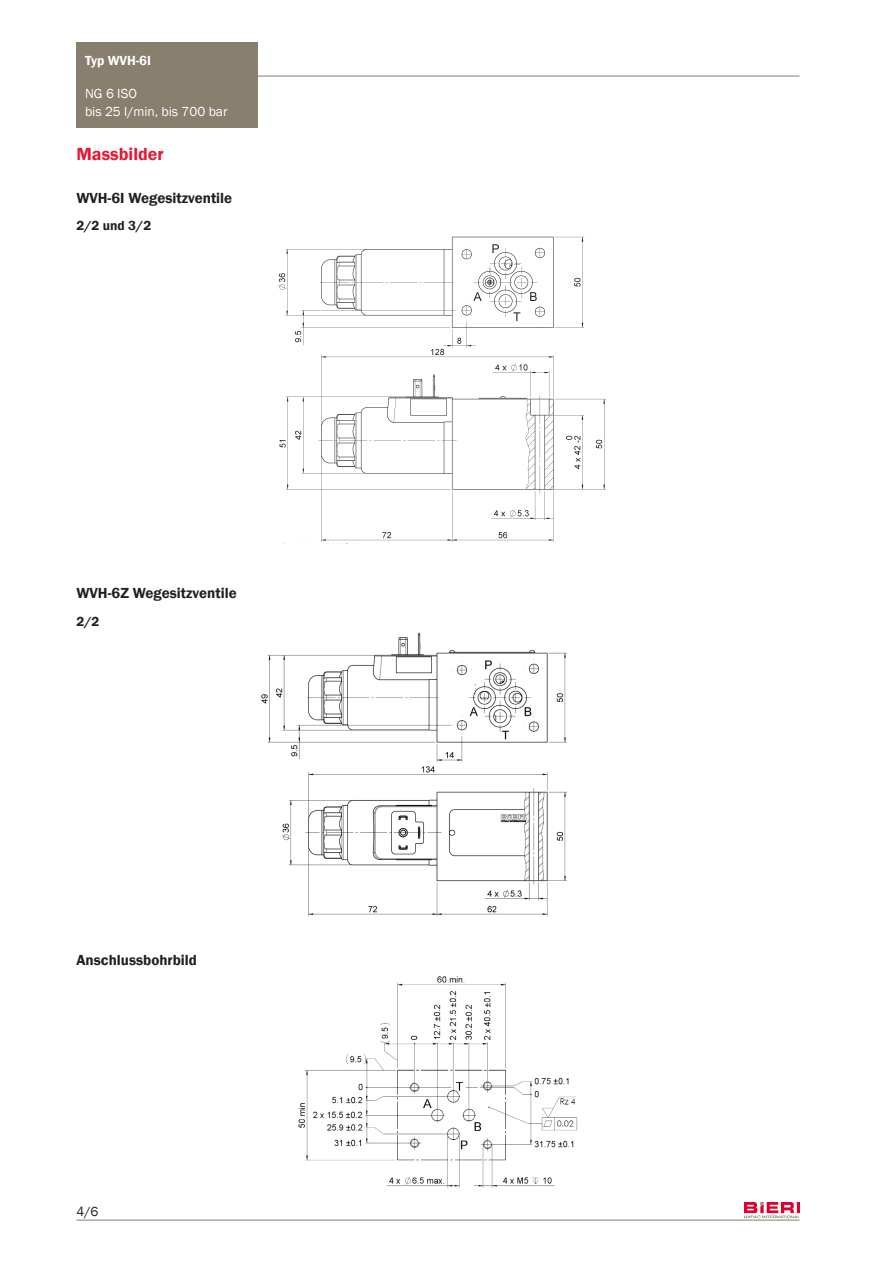
<style>
.page{position:relative;width:893px;height:1263px;background:#fff}
.page>*{position:absolute;margin:0;border:0;box-sizing:border-box;transform-origin:0 0}
._04_Titel_rot{font:600 18px "Franklin Gothic";color:#e51836}
._06_Untertitel_1{font:600 15px "Franklin Gothic";color:#231f20}
.t1{font:13.5px/18px "Franklin Gothic";color:#fff}
._06_Untertitel_1-2{font:600 13.5px "Franklin Gothic";color:#231f20}
.t2{font:600 13.5px "Franklin Gothic";color:#fff}
.t3{font:13.5px "Franklin Gothic";color:#231f20}
</style>
<div class="page">
<div style="left:77px;top:43px;width:181px;height:33px;background:#887f6f"></div>
<div style="left:77px;top:76px;width:181px;height:52px;background:#887f6f"></div>
<hr style="left:258px;top:76px;width:541px;height:1px;background:#887f6f">
<img style="left:745px;top:1203px;width:54px;height:16px">
<hr style="left:77px;top:1220px;width:722px;height:1px;background:#887f6f">
<img style="left:298px;top:976px;width:280px;height:212px">
<img style="left:278px;top:236px;width:328px;height:306px">
<img style="left:261px;top:632px;width:306px;height:284px">
<p class="t2" style="left:85px;top:52px;width:67px">Typ WVH-6I</p>
<p class="t1" style="left:85px;top:84px;width:144px">NG 6 ISO<br>bis 25 l/min, bis 700 bar</p>
<p class="_04_Titel_rot" style="left:76px;top:143px;width:89px">Massbilder</p>
<p class="_06_Untertitel_1" style="left:76px;top:189px;width:157px">WVH-6I Wegesitzventile</p>
<p class="_06_Untertitel_1-2" style="left:76px;top:218px;width:76px">2/2 und 3/2</p>
<p class="_06_Untertitel_1" style="left:77px;top:584px;width:162px">WVH-6Z Wegesitzventile</p>
<p class="_06_Untertitel_1-2" style="left:76px;top:613px;width:25px">2/2</p>
<p class="_06_Untertitel_1" style="left:77px;top:950px;width:122px">Anschlussbohrbild</p>
<p class="t3" style="left:77px;top:1203px;width:23px">4/6</p>
</div>
